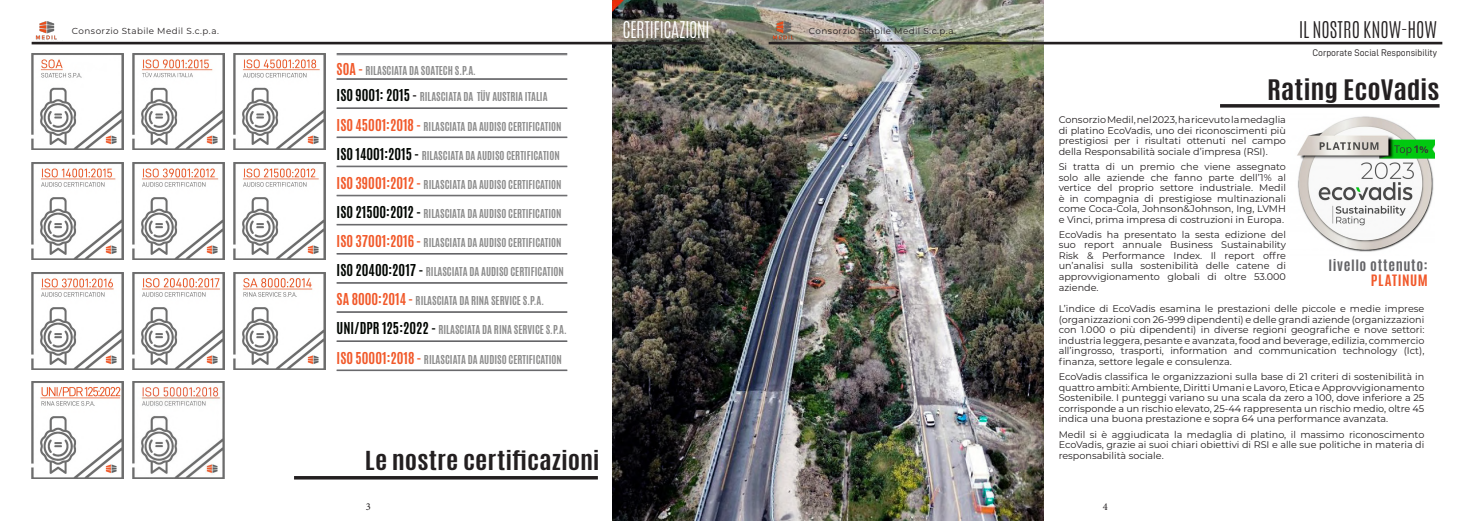
<style>
.page{position:relative;width:1474px;height:521px;background:#fff}
.page>*{position:absolute;margin:0;border:0;box-sizing:border-box;transform-origin:0 0}
.Quote_2_Text{font:700 23.62px "Antonio";letter-spacing:-.005em;color:#231f20;scale:1.2 1}
.Quote_2_Text-2{font:700 21.88px "Antonio";color:#231f20;scale:1.2 1}
.H1_Main1{font:300 19.25px "Antonio";color:#231f20}
.H1_Main1-2{font:300 19.25px "Antonio";letter-spacing:-.03em;color:#fff}
.Quote_2_Text-3{font:700 13.12px "Antonio";letter-spacing:.045em;color:#636366;scale:1.1 1}
.Quote_2_Text-4{font:700 13.12px "Antonio";letter-spacing:.03em;color:#f1592b;scale:1.1 1}
.t1{font:10.5px "Minion Pro";color:#231f20}
.t2{font:700 10.24px "Antonio";color:#8c8c8c}
.P_10pts_Light{font:9.62px/10.5px "Montserrat";color:#231f20;text-align:justify}
.H1_Main1-3{font:9.62px "D DIN";color:#231f20}
.t3{font:8.75px "Montserrat";letter-spacing:.045em;color:#231f20}
.s1{font-size:13.74px;color:#f1592a}
.s2{font-size:13.74px;color:#000500}
.s3{font-size:13.74px;color:#231f20}
</style>
<div class="page">
<img style="left:1297px;top:116px;width:137px;height:136px">
<img style="left:612px;top:0;width:431px;height:521px">
<hr style="left:32px;top:42px;width:673px;height:2px;background:#231f20">
<img style="left:35px;top:22px;width:22px;height:18px">
<hr style="left:768px;top:42px;width:674px;height:2px;background:#231f20">
<img style="left:768px;top:22px;width:31px;height:18px">
<hr style="left:294px;top:476px;width:304px;height:3px;background:#231f20">
<svg style="left:336px;top:78px;width:231px;height:146px"></svg>
<svg style="left:336px;top:340px;width:231px;height:30px"></svg>
<hr style="left:336px;top:53px;width:231px;height:1px;background:#636366">
<hr style="left:336px;top:55px;width:231px;height:1px;background:#636366">
<hr style="left:336px;top:79px;width:231px;height:1px;background:#636366">
<hr style="left:336px;top:108px;width:231px;height:1px;background:#636366">
<hr style="left:336px;top:137px;width:231px;height:1px;background:#636366">
<hr style="left:336px;top:166px;width:231px;height:1px;background:#636366">
<hr style="left:336px;top:167px;width:231px;height:1px;background:#636366">
<hr style="left:336px;top:195px;width:231px;height:1px;background:#636366">
<hr style="left:336px;top:196px;width:231px;height:1px;background:#636366">
<hr style="left:336px;top:224px;width:231px;height:1px;background:#636366">
<hr style="left:336px;top:225px;width:231px;height:1px;background:#636366">
<hr style="left:336px;top:253px;width:231px;height:1px;background:#636366">
<hr style="left:336px;top:254px;width:231px;height:1px;background:#636366">
<hr style="left:336px;top:282px;width:231px;height:1px;background:#636366">
<hr style="left:336px;top:283px;width:231px;height:1px;background:#636366">
<hr style="left:336px;top:311px;width:231px;height:1px;background:#636366">
<hr style="left:336px;top:312px;width:231px;height:1px;background:#636366">
<hr style="left:336px;top:341px;width:231px;height:1px;background:#636366">
<hr style="left:336px;top:370px;width:231px;height:1px;background:#636366">
<svg style="left:1220px;top:104px;width:219px;height:4px"></svg>
<img style="left:32px;top:53px;width:91px;height:97px">
<img style="left:133px;top:53px;width:91px;height:97px">
<img style="left:234px;top:53px;width:91px;height:97px">
<img style="left:32px;top:163px;width:91px;height:97px">
<img style="left:133px;top:163px;width:91px;height:97px">
<img style="left:234px;top:163px;width:91px;height:97px">
<img style="left:32px;top:273px;width:91px;height:96px">
<img style="left:133px;top:273px;width:91px;height:96px">
<img style="left:234px;top:273px;width:91px;height:96px">
<img style="left:32px;top:382px;width:91px;height:96px">
<img style="left:133px;top:382px;width:91px;height:96px">
<p class="H1_Main1-2" style="left:622px;top:16px;width:89px">CERTIFICAZIONI</p>
<p class="H1_Main1" style="left:1298px;top:16px;width:140px">IL NOSTRO KNOW-HOW</p>
<p class="H1_Main1-3" style="left:1312px;top:47px;width:126px">Corporate Social Responsibility</p>
<p class="t3" style="left:72px;top:25px;width:148px">Consorzio Stabile Medil S.c.p.a.</p>
<p class="t3" style="left:809px;top:25px;width:148px">Consorzio Stabile Medil S.c.p.a.</p>
<p class="t2" style="left:336px;top:62px;width:141px"><span class="s1">SOA -</span> RILASCIATA DA SOATECH S.P.A.</p>
<p class="t2" style="left:336px;top:89px;width:212px"><span class="s2">ISO 9001: 2015</span> <span class="s3">-</span> RILASCIATA DA TÜV AUSTRIA ITALIA</p>
<p class="t2" style="left:336px;top:118px;width:226px"><span class="s1">ISO 45001:2018 -</span> RILASCIATA DA AUDISO CERTIFICATION</p>
<p class="t2" style="left:336px;top:147px;width:224px"><span class="s2">ISO 14001:2015 -</span> RILASCIATA DA AUDISO CERTIFICATION</p>
<p class="t2" style="left:336px;top:177px;width:226px"><span class="s1">ISO 39001:2012 -</span> RILASCIATA DA AUDISO CERTIFICATION</p>
<p class="t2" style="left:336px;top:206px;width:226px"><span class="s2">ISO 21500:2012 -</span> RILASCIATA DA AUDISO CERTIFICATION</p>
<p class="t2" style="left:336px;top:235px;width:226px"><span class="s1">ISO 37001:2016 -</span> RILASCIATA DA AUDISO CERTIFICATION</p>
<p class="t2" style="left:336px;top:264px;width:229px"><span class="s2">ISO 20400:2017 -</span> RILASCIATA DA AUDISO CERTIFICATION</p>
<p class="t2" style="left:336px;top:293px;width:209px"><span class="s1">SA 8000:2014 -</span> RILASCIATA DA RINA SERVICE S.P.A.</p>
<p class="t2" style="left:336px;top:322px;width:232px"><span class="s2">UNI/DPR 125:2022 -</span> RILASCIATA DA RINA SERVICE S.P.A.</p>
<p class="t2" style="left:336px;top:351px;width:227px"><span class="s1">ISO 50001:2018 -</span> RILASCIATA DA AUDISO CERTIFICATION</p>
<p class="Quote_2_Text-2" style="left:365px;top:444px;width:197px">Le nostre certificazioni</p>
<p class="Quote_2_Text" style="left:1266px;top:72px;width:145px">Rating EcoVadis</p>
<p class="P_10pts_Light" style="left:1058px;top:114px;width:229px">Consorzio Medil, nel 2023, ha ricevuto la medaglia di platino EcoVadis, uno dei riconoscimenti più prestigiosi per i risultati ottenuti nel campo della Responsabilità sociale d’impresa (RSI).</p>
<p class="P_10pts_Light" style="left:1058px;top:161px;width:229px">Si tratta di un premio che viene assegnato solo alle aziende che fanno parte dell’1% al vertice del proprio settore industriale. Medil è in compagnia di prestigiose multinazionali come Coca-Cola, Johnson&amp;Johnson, Ing, LVMH e Vinci, prima impresa di costruzioni in Europa.</p>
<p class="P_10pts_Light" style="left:1058px;top:229px;width:229px">EcoVadis ha presentato la sesta edizione del suo report annuale Business Sustainability Risk &amp; Performance Index. Il report offre un’analisi sulla sostenibilità delle catene di approvvigionamento globali di oltre 53.000 aziende.</p>
<p class="P_10pts_Light" style="left:1058px;top:303px;width:367px">L’indice di EcoVadis esamina le prestazioni delle piccole e medie imprese (organizzazioni con 26-999 dipendenti) e delle grandi aziende (organizzazioni con 1.000 o più dipendenti) in diverse regioni geografiche e nove settori: industria leggera, pesante e avanzata, food and beverage, edilizia, commercio all’ingrosso, trasporti, information and communication technology (Ict), finanza, settore legale e consulenza.</p>
<p class="P_10pts_Light" style="left:1058px;top:371px;width:367px">EcoVadis classifica le organizzazioni sulla base di 21 criteri di sostenibilità in quattro ambiti: Ambiente, Diritti Umani e Lavoro, Etica e Approvvigionamento Sostenibile. I punteggi variano su una scala da zero a 100, dove inferiore a 25 corrisponde a un rischio elevato, 25-44 rappresenta un rischio medio, oltre 45 indica una buona prestazione e sopra 64 una performance avanzata.</p>
<p class="P_10pts_Light" style="left:1058px;top:429px;width:367px">Medil si è aggiudicata la medaglia di platino, il massimo riconoscimento EcoVadis, grazie ai suoi chiari obiettivi di RSI e alle sue politiche in materia di responsabilità sociale.</p>
<p class="Quote_2_Text-3" style="left:1328px;top:255px;width:92px">livello ottenuto:</p>
<p class="Quote_2_Text-4" style="left:1370px;top:271px;width:53px">PLATINUM</p>
<p class="t1" style="left:366px;top:500px;width:7px">3</p>
<p class="t1" style="left:1102px;top:500px;width:7px">4</p>
</div>
